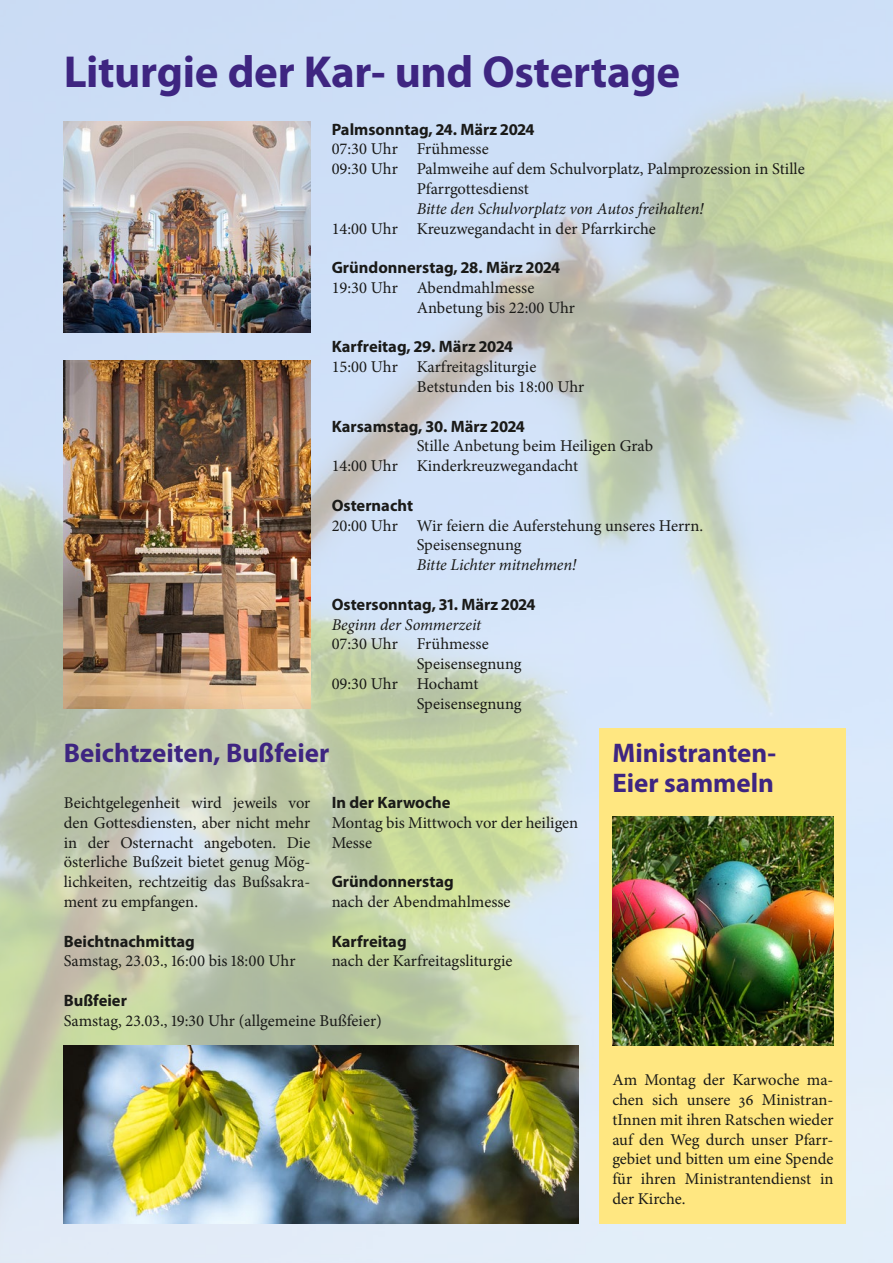
<style>
.page{position:relative;width:893px;height:1263px;background:#fff}
.page>*{position:absolute;margin:0;border:0;box-sizing:border-box;transform-origin:0 0}
.t1{font:700 45px "Myriad Pro";letter-spacing:-.01em;color:#3e2581}
.t2{font:700 27px/30px "Myriad Pro";color:#3e2581}
.t3{font:16.5px/19.8px "Minion Pro";color:#1a1a18}
.t4{font:700 16.5px "Myriad Pro";color:#1a1a18}
.t5{font:italic 16.5px "Minion Pro";letter-spacing:-.01em;color:#1a1a18}
</style>
<div class="page">
<img style="left:0;top:0;width:893px;height:1263px">
<div style="left:600px;top:729px;width:246px;height:495px;background:#ffe781"></div>
<img style="left:64px;top:1045px;width:514px;height:179px">
<img style="left:64px;top:122px;width:246px;height:211px">
<img style="left:64px;top:360px;width:246px;height:349px">
<img style="left:612px;top:816px;width:221px;height:229px">
<h1 class="t1" style="left:64px;top:42px;width:618px">Liturgie der Kar- und Ostertage</h1>
<p class="t4" style="left:332px;top:118px;width:204px">Palmsonntag, 24. März 2024</p>
<p class="t3" style="left:332px;top:139px;width:159px">07:30 Uhr Frühmesse</p>
<p class="t3" style="left:332px;top:159px;width:475px">09:30 Uhr Palmweihe auf dem Schulvorplatz, Palmprozession in Stille</p>
<p class="t3" style="left:417px;top:179px;width:114px">Pfarrgottesdienst</p>
<p class="t5" style="left:417px;top:197px;width:289px">Bitte den Schulvorplatz von Autos freihalten!</p>
<p class="t3" style="left:332px;top:219px;width:326px">14:00 Uhr Kreuzwegandacht in der Pfarrkirche</p>
<p class="t4" style="left:332px;top:257px;width:230px">Gründonnerstag, 28. März 2024</p>
<p class="t3" style="left:417px;top:278px;width:160px;text-indent:-85px">19:30 Uhr Abendmahlmesse<br>Anbetung bis 22:00 Uhr</p>
<p class="t4" style="left:332px;top:336px;width:183px">Karfreitag, 29. März 2024</p>
<p class="t3" style="left:417px;top:357px;width:169px;text-indent:-85px">15:00 Uhr Karfreitagsliturgie<br>Betstunden bis 18:00 Uhr</p>
<p class="t4" style="left:332px;top:415px;width:195px">Karsamstag, 30. März 2024</p>
<p class="t3" style="left:332px;top:436px;width:323px;text-indent:85px">Stille Anbetung beim Heiligen Grab<br>14:00 Uhr Kinderkreuzwegandacht</p>
<p class="t4" style="left:332px;top:494px;width:83px">Osternacht</p>
<p class="t3" style="left:417px;top:516px;width:288px;text-indent:-85px">20:00 Uhr Wir feiern die Auferstehung unseres Herrn.<br>Speisensegnung</p>
<p class="t5" style="left:417px;top:554px;width:161px">Bitte Lichter mitnehmen!</p>
<p class="t4" style="left:332px;top:593px;width:205px">Ostersonntag, 31. März 2024</p>
<p class="t5" style="left:332px;top:613px;width:151px">Beginn der Sommerzeit</p>
<p class="t3" style="left:332px;top:634px;width:159px">07:30 Uhr Frühmesse</p>
<p class="t3" style="left:417px;top:654px;width:106px">Speisensegnung</p>
<p class="t3" style="left:332px;top:674px;width:148px">09:30 Uhr Hochamt</p>
<p class="t3" style="left:417px;top:694px;width:106px">Speisensegnung</p>
<h2 class="t2" style="left:64px;top:737px;width:267px">Beichtzeiten, Bußfeier</h2>
<p class="t3" style="left:64px;top:793px;width:248px;text-align:justify">Beichtgelegenheit wird jeweils vor den Gottesdiensten, aber nicht mehr in der Osternacht angeboten. Die österliche Bußzeit bietet genug Mög&shy;lichkeiten, rechtzeitig das Bußsakra&shy;ment zu empfangen.</p>
<p class="t4" style="left:64px;top:930px;width:133px">Beichtnachmittag</p>
<p class="t3" style="left:64px;top:951px;width:233px">Samstag, 23.03., 16:00 bis 18:00 Uhr</p>
<p class="t4" style="left:332px;top:791px;width:120px">In der Karwoche</p>
<p class="t3" style="left:332px;top:813px;width:248px">Montag bis Mittwoch vor der heiligen<br>Messe</p>
<p class="t4" style="left:332px;top:871px;width:124px">Gründonnerstag</p>
<p class="t3" style="left:332px;top:892px;width:180px">nach der Abendmahlmesse</p>
<p class="t4" style="left:332px;top:930px;width:76px">Karfreitag</p>
<p class="t3" style="left:332px;top:951px;width:182px">nach der Karfreitagsliturgie</p>
<p class="t4" style="left:64px;top:989px;width:65px">Bußfeier</p>
<p class="t3" style="left:64px;top:1011px;width:320px">Samstag, 23.03., 19:30 Uhr (allgemeine Bußfeier)</p>
<h2 class="t2" style="left:612px;top:737px;width:165px">Ministranten-<br>Eier sammeln</h2>
<p class="t3" style="left:612px;top:1070px;width:223px;text-align:justify">Am Montag der Karwoche ma&shy;chen sich unsere 36 Ministran&shy;tInnen mit ihren Ratschen wieder auf den Weg durch unser Pfarr&shy;gebiet und bitten um eine Spende für ihren Ministrantendienst in der Kirche.</p>
</div>
